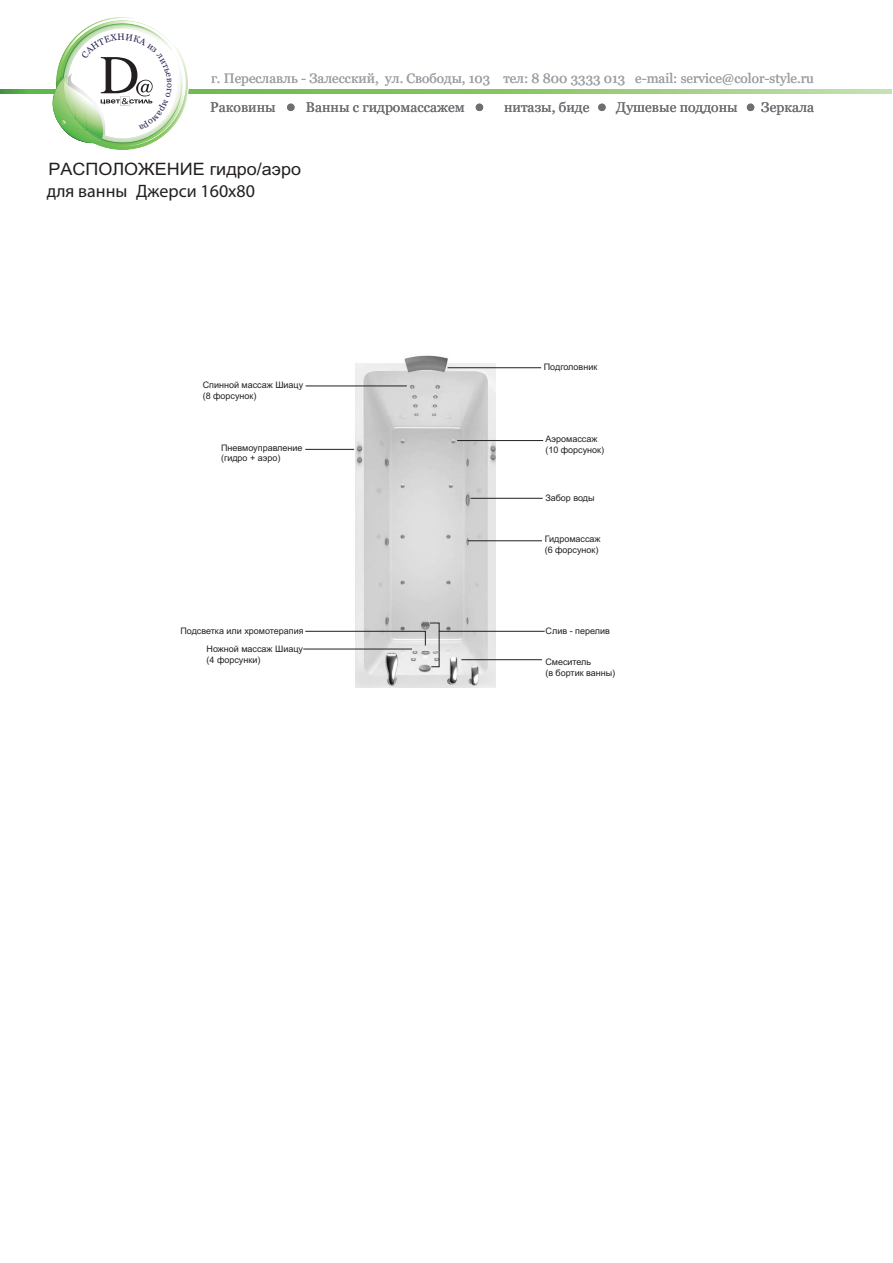
<style>
.page{position:relative;width:893px;height:1263px;background:#fff}
.page>*{position:absolute;margin:0;border:0;box-sizing:border-box;transform-origin:0 0}
.t1{font:18px "Myriad Pro";color:#231f20}
.t2{font:17.1px "Arial";color:#231f20;scale:1.05 1}
.t3{font:13.95px "Georgia";color:#6d7073}
.t4{font:13.5px "Georgia";color:#9fa3a7}
.t5{font:9px/10.8px "Arial";color:#231f20}
</style>
<div class="page">
<svg style="left:0;top:89px;width:892px;height:5px;background:#8fc872"></svg>
<div style="left:287px;top:104px;width:8px;height:7px;background:#6d7073;border-radius:50%"></div>
<div style="left:476px;top:104px;width:7px;height:7px;background:#6d7073;border-radius:50%"></div>
<div style="left:598px;top:104px;width:8px;height:7px;background:#6d7073;border-radius:50%"></div>
<div style="left:747px;top:104px;width:7px;height:7px;background:#6d7073;border-radius:50%"></div>
<img style="left:356px;top:355px;width:140px;height:332px">
<hr style="left:306px;top:386px;width:101px;height:1px;background:#231f20">
<hr style="left:457px;top:440px;width:86px;height:1px;background:#231f20">
<hr style="left:448px;top:367px;width:93px;height:1px;background:#231f20">
<hr style="left:468px;top:540px;width:74px;height:1px;background:#231f20">
<hr style="left:471px;top:498px;width:72px;height:1px;background:#231f20">
<hr style="left:303px;top:649px;width:109px;height:1px;background:#231f20">
<svg style="left:305px;top:623px;width:240px;height:44px"></svg>
<hr style="left:305px;top:449px;width:49px;height:1px;background:#231f20">
<svg style="left:43px;top:17px;width:149px;height:133px"></svg>
<h3 class="t4" style="left:211px;top:70px;width:604px">г. Переславль - Залесский, ул. Свободы, 103 тел: 8 800 3333 013 e-mail: service@color-style.ru</h3>
<h3 class="t3" style="left:504px;top:99px;width:87px">нитазы, биде</h3>
<h3 class="t3" style="left:616px;top:99px;width:123px">Душевые поддоны</h3>
<h3 class="t3" style="left:761px;top:99px;width:55px">Зеркала</h3>
<h3 class="t3" style="left:210px;top:99px;width:67px">Раковины</h3>
<h3 class="t3" style="left:306px;top:99px;width:160px">Ванны с гидромассажем</h3>
<h2 class="t2" style="left:48px;top:158px;width:242px">РАСПОЛОЖЕНИЕ гидро/аэро</h2>
<h1 class="t1" style="left:47px;top:184px;width:210px">для ванны Джерси 160х80</h1>
<p class="t5" style="left:203px;top:380px;width:102px">Спинной массаж Шиацу (8 форсунок)</p>
<p class="t5" style="left:221px;top:442px;width:83px">Пневмоуправление (гидро + аэро)</p>
<p class="t5" style="left:180px;top:625px;width:125px">Подсветка или хромотерапия</p>
<p class="t5" style="left:207px;top:643px;width:98px">Ножной массаж Шиацу (4 форсунки)</p>
<p class="t5" style="left:544px;top:361px;width:55px">Подголовник</p>
<p class="t5" style="left:545px;top:434px;width:60px">Аэромассаж (10 форсунок)</p>
<p class="t5" style="left:545px;top:493px;width:51px">Забор воды</p>
<p class="t5" style="left:545px;top:534px;width:57px">Гидромассаж (6 форсунок)</p>
<p class="t5" style="left:546px;top:626px;width:66px">Слив - перелив</p>
<p class="t5" style="left:545px;top:656px;width:71px">Смеситель<br>(в бортик ванны)</p>
</div>
